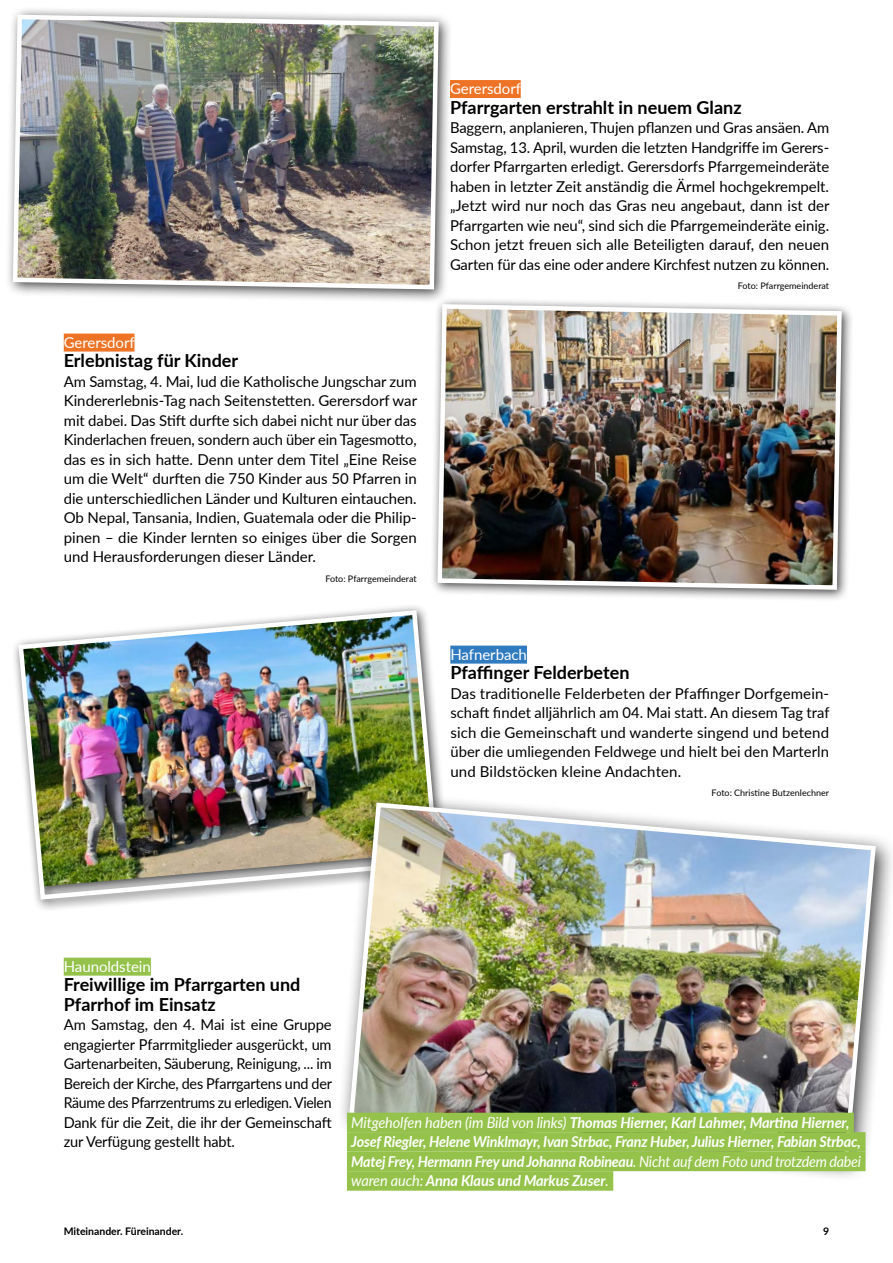
<style>
.page{position:relative;width:893px;height:1263px;background:#fff}
.page>*{position:absolute;margin:0;border:0;box-sizing:border-box;transform-origin:0 0}
.t1{font:700 18px/19.5px "Lato";color:#000}
.t2{font:15px/19.5px "Lato";letter-spacing:-.005em;color:#000;text-align:justify}
.t3{font:italic 700 15px/19.5px "Lato";letter-spacing:-.015em;color:#fff}
.t4{font:15px "Lato";letter-spacing:-.005em;color:#fff}
.t5{font:700 10.5px "Lato";letter-spacing:-.005em;color:#000}
.t6{font:9px "Lato";color:#000}
.s1{font-weight:400}
</style>
<div class="page">
<div style="left:4px;top:6px;width:449px;height:298px;background:#000;opacity:.75"></div>
<img style="left:11px;top:12px;width:430px;height:280px">
<div style="left:450px;top:80px;width:71px;height:18px;background:#ee7326"></div>
<div style="left:450px;top:646px;width:77px;height:18px;background:#307abf"></div>
<div style="left:64px;top:334px;width:70px;height:18px;background:#ee7326"></div>
<div style="left:430px;top:297px;width:424px;height:305px;background:#000;opacity:.75"></div>
<img style="left:435px;top:302px;width:409px;height:290px">
<div style="left:12px;top:603px;width:439px;height:309px;background:#fff"></div>
<img style="left:16px;top:608px;width:425px;height:294px">
<div style="left:64px;top:958px;width:87px;height:18px;background:#94c24a"></div>
<div style="left:337px;top:790px;width:556px;height:391px;background:#000;opacity:.75"></div>
<img style="left:347px;top:800px;width:531px;height:363px">
<div style="left:347px;top:1113px;width:507px;height:19px;background:#94c24a"></div>
<div style="left:347px;top:1132px;width:518px;height:20px;background:#94c24a"></div>
<div style="left:347px;top:1152px;width:518px;height:19px;background:#94c24a"></div>
<div style="left:347px;top:1171px;width:266px;height:20px;background:#94c24a"></div>
<p class="t4" style="left:64px;top:332px;width:72px">Gerersdorf</p>
<p class="t1" style="left:64px;top:350px;width:176px">Erlebnistag für Kinder</p>
<p class="t2" style="left:64px;top:371px;width:355px">Am Samstag, 4. Mai, lud die Katholische Jungschar zum Kindererlebnis-Tag nach Seitenstetten. Gerersdorf war mit dabei. Das Stift durfte sich dabei nicht nur über das Kinderlachen freuen, sondern auch über ein Tagesmotto, das es in sich hatte. Denn unter dem Titel „Eine Reise um die Welt“ durften die 750 Kinder aus 50 Pfarren in die unterschiedlichen Länder und Kulturen eintauchen.<br>Ob Nepal, Tansania, Indien, Guatemala oder die Philip&shy;pinen – die Kinder lernten so einiges über die Sorgen und Herausforderungen dieser Länder.</p>
<p class="t6" style="left:325px;top:572px;width:93px">Foto: Pfarrgemeinderat</p>
<p class="t4" style="left:450px;top:78px;width:72px">Gerersdorf</p>
<p class="t1" style="left:450px;top:97px;width:293px">Pfarrgarten erstrahlt in neuem Glanz</p>
<p class="t2" style="left:450px;top:117px;width:381px">Baggern, anplanieren, Thujen pflanzen und Gras ansäen. Am Samstag, 13. April, wurden die letzten Handgriffe im Gerers&shy;dorfer Pfarrgarten erledigt. Gerersdorfs Pfarrgemeinderäte haben in letzter Zeit anständig die Ärmel hochgekrempelt. „Jetzt wird nur noch das Gras neu angebaut, dann ist der Pfarrgarten wie neu“, sind sich die Pfarrgemeinderäte einig.<br>Schon jetzt freuen sich alle Beteiligten darauf, den neuen Garten für das eine oder andere Kirchfest nutzen zu können.</p>
<p class="t6" style="left:738px;top:280px;width:93px">Foto: Pfarrgemeinderat</p>
<p class="t4" style="left:450px;top:644px;width:78px">Hafnerbach</p>
<p class="t1" style="left:450px;top:662px;width:181px">Pfaffinger Felderbeten</p>
<p class="t2" style="left:450px;top:683px;width:381px">Das traditionelle Felderbeten der Pfaffinger Dorfgemein&shy;schaft findet alljährlich am 04. Mai statt. An diesem Tag traf sich die Gemeinschaft und wanderte singend und betend über die umliegenden Feldwege und hielt bei den Marterln und Bildstöcken kleine Andachten.</p>
<p class="t6" style="left:712px;top:787px;width:119px">Foto: Christine Butzenlechner</p>
<p class="t4" style="left:64px;top:956px;width:89px">Haunoldstein</p>
<p class="t1" style="left:64px;top:974px;width:238px">Freiwillige im Pfarrgarten und<br>Pfarrhof im Einsatz</p>
<p class="t2" style="left:64px;top:1014px;width:270px">Am Samstag, den 4. Mai ist eine Gruppe engagierter Pfarrmitglieder ausgerückt, um Gartenarbeiten, Säuberung, Reinigung, ... im Bereich der Kirche, des Pfarrgartens und der Räume des Pfarrzentrums zu erledigen. Vielen Dank für die Zeit, die ihr der Gemeinschaft zur Verfügung gestellt habt.</p>
<p class="t3" style="left:351px;top:1112px;width:511px"><span class="s1">Mitgeholfen haben (im Bild von links)</span> Thomas Hierner, Karl Lahmer, Martina Hierner, Josef Riegler, Helene Winklmayr, Ivan Strbac, Franz Huber, Julius Hierner, Fabian Strbac, Matej Frey, Hermann Frey und Johanna Robineau<span class="s1">. Nicht auf dem Foto und trotzdem dabei waren auch:</span> Anna Klaus und Markus Zuser<span class="s1">.</span></p>
<p class="t5" style="left:64px;top:1224px;width:121px">Miteinander. Füreinander.</p>
<p class="t5" style="left:823px;top:1224px;width:8px">9</p>
</div>
